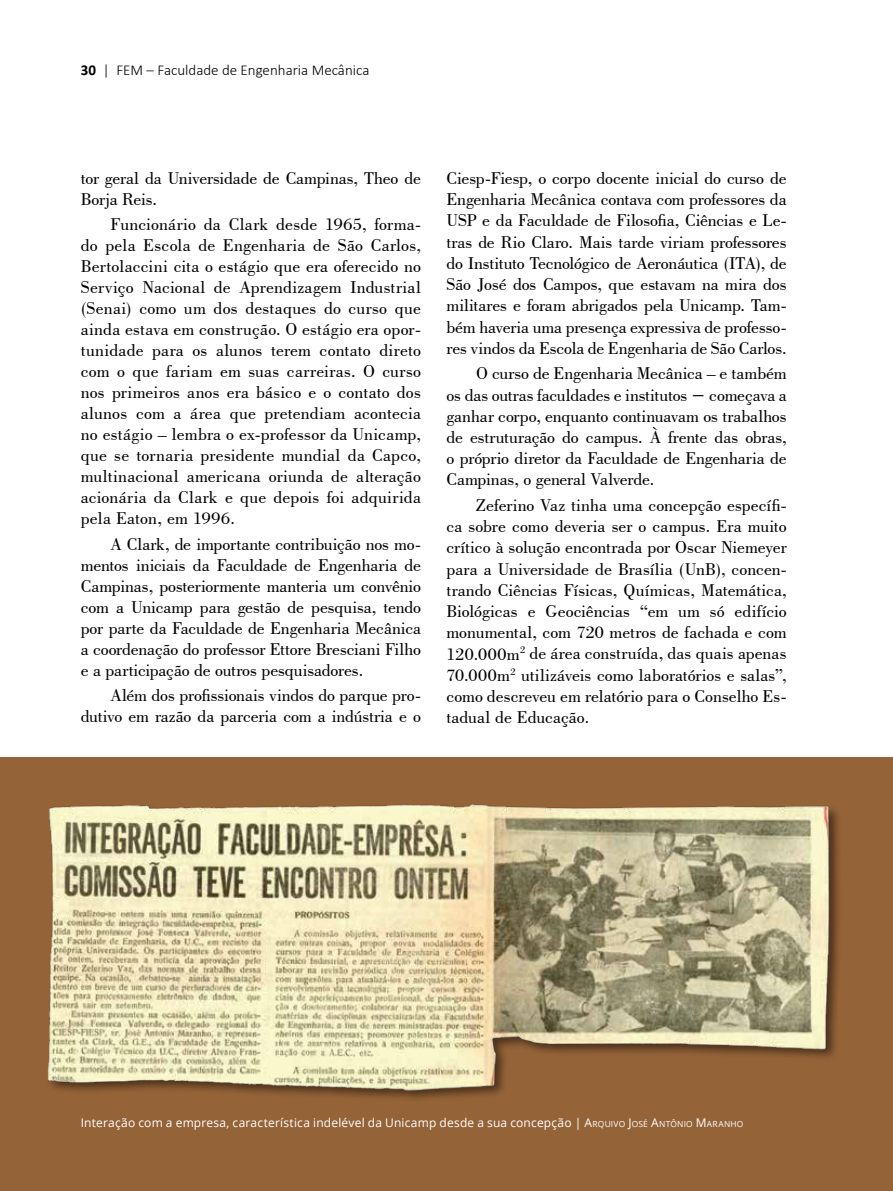
<style>
.page{position:relative;width:893px;height:1191px;background:#fff}
.page>*{position:absolute;margin:0;border:0;box-sizing:border-box;transform-origin:0 0}
.t1{font:18px/21.1px "Bodoni BT";letter-spacing:-.005em;color:#000;text-align:justify}
.t2{font:300 15px "Calibri";color:#000}
.t3{font:12px "Open Sans";letter-spacing:.015em;color:#fff}
.s1{font-weight:700}
.s2{font-style:inherit}
.s3{font-size:8.4px}
</style>
<div class="page">
<div style="left:0;top:757px;width:893px;height:434px;background:#956338"></div>
<div style="left:46px;top:803px;width:796px;height:300px;background:#000;opacity:.5"></div>
<img style="left:46px;top:803px;width:791px;height:289px">
<p class="t2" style="left:81px;top:61px;width:290px"><span class="s1">30</span> | FEM – Faculdade de Engenharia Mecânica</p>
<p class="t1" style="left:81px;top:167px;width:342px">tor geral da Universidade de Campinas, Theo de<br>Borja Reis.</p>
<p class="t1" style="left:81px;top:213px;width:342px;text-indent:30px">Funcionário da Clark desde 1965, forma&shy;do pela Escola de Engenharia de São Carlos, Bertolaccini cita o estágio que era oferecido no Serviço Nacional de Aprendizagem Industrial (Senai) como um dos destaques do curso que ainda estava em construção. O estágio era opor&shy;tunidade para os alunos terem contato direto com o que fariam em suas carreiras. O curso nos primeiros anos era básico e o contato dos alunos com a área que pretendiam acontecia no estágio – lembra o ex-professor da Unicamp, que se tornaria presidente mundial da Capco, multinacional americana oriunda de alteração acionária da Clark e que depois foi adquirida pela Eaton, em 1996.</p>
<p class="t1" style="left:81px;top:533px;width:342px;text-indent:30px">A Clark, de importante contribuição nos mo&shy;mentos iniciais da Faculdade de Engenharia de Campinas, posteriormente manteria um convênio com a Unicamp para gestão de pesquisa, tendo por parte da Faculdade de Engenharia Mecânica a coordenação do professor Ettore Bresciani Filho e a participação de outros pesquisadores.</p>
<p class="t1" style="left:81px;top:684px;width:342px;text-align:right">Além dos profissionais vindos do parque pro&shy;dutivo em razão da parceria com a indústria e o</p>
<p class="t1" style="left:446px;top:167px;width:342px">Ciesp-Fiesp, o corpo docente inicial do curso de Engenharia Mecânica contava com professores da USP e da Faculdade de Filosofia, Ciências e Le&shy;tras de Rio Claro. Mais tarde viriam professores do Instituto Tecnológico de Aeronáutica (ITA), de São José dos Campos, que estavam na mira dos militares e foram abrigados pela Unicamp. Tam&shy;bém haveria uma presença expressiva de professo&shy;res vindos da Escola de Engenharia de São Carlos.</p>
<p class="t1" style="left:446px;top:362px;width:342px;text-indent:30px">O curso de Engenharia Mecânica – e também os das outras faculdades e institutos − começava a ganhar corpo, enquanto continuavam os trabalhos de estruturação do campus. À frente das obras, o próprio diretor da Faculdade de Engenharia de Campinas, o general Valverde.</p>
<p class="t1" style="left:446px;top:494px;width:342px;text-indent:30px">Zeferino Vaz tinha uma concepção específi&shy;ca sobre como deveria ser o campus. Era muito crítico à solução encontrada por Oscar Niemeyer para a Universidade de Brasília (UnB), concen&shy;trando Ciências Físicas, Químicas, Matemática, Biológicas e Geociências “em um só edifício monumental, com 720 metros de fachada e com 120.000m<sup>2</sup> de área construída, das quais apenas 70.000m<sup>2</sup> utilizáveis como laboratórios e salas”, como descreveu em relatório para o Conselho Es&shy;tadual de Educação.</p>
<p class="t3" style="left:81px;top:1114px;width:664px">Interação com a empresa, característica indelével da Unicamp desde a sua concepção | <span class="s2">A</span><span class="s3">RQUIVO</span> <span class="s2">J</span><span class="s3">OSÉ</span> <span class="s2">A</span><span class="s3">NTÔNIO</span> <span class="s2">M</span><span class="s3">ARANHO</span></p>
</div>
